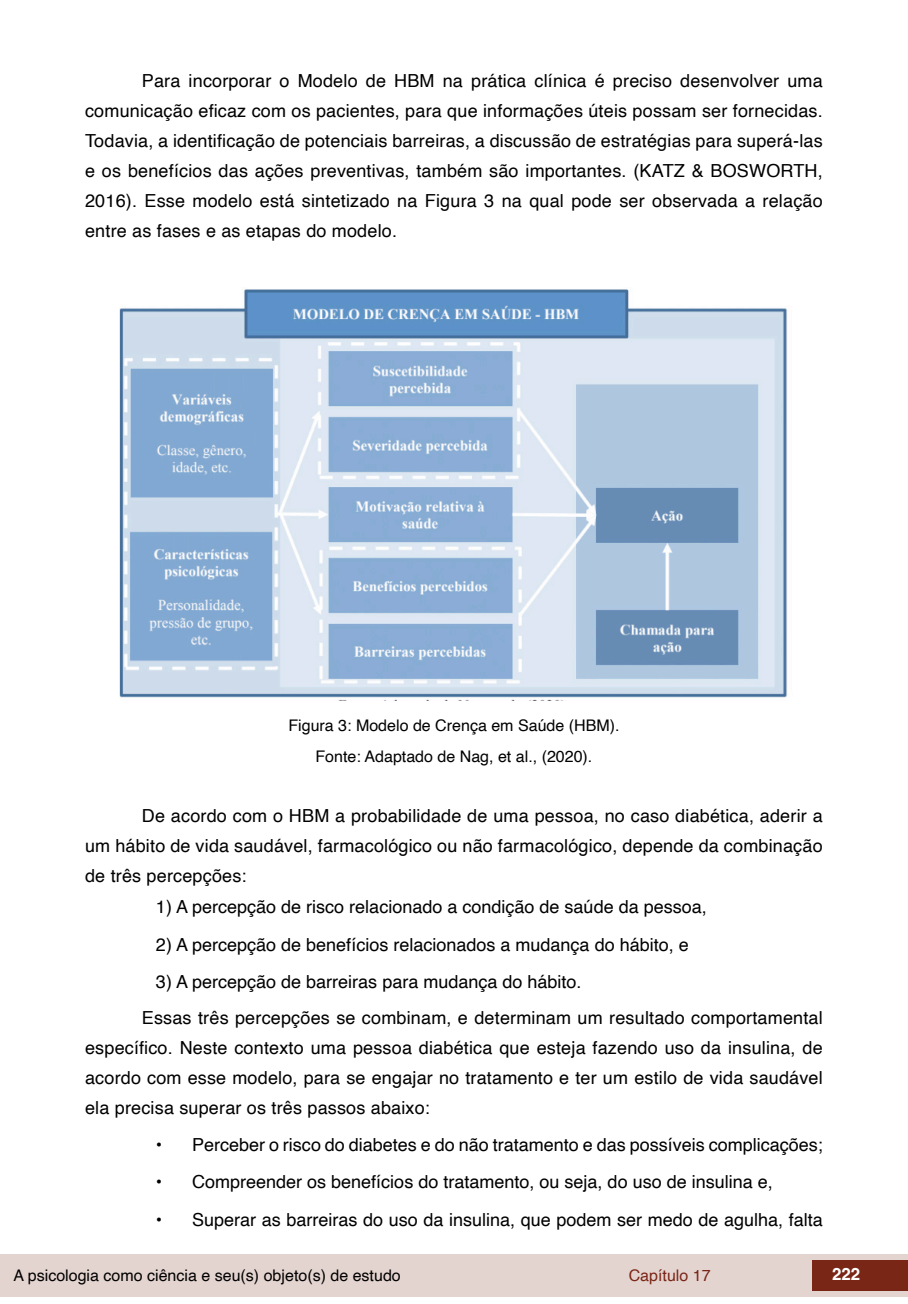
<style>
.page{position:relative;width:908px;height:1304px;background:#fff}
.page>*{position:absolute;margin:0;border:0;box-sizing:border-box;transform-origin:0 0}
.t1{font:18px/30px "Helvetica";color:#000;text-align:justify}
.t2{font:700 16.8px "Helvetica";color:#fff}
.t3{font:16px/30.6px "Helvetica";color:#000;text-align:center}
.t4{font:16px "Helvetica";color:#7a2616}
</style>
<div class="page">
<div style="left:0;top:1254px;width:906px;height:43px;background:#e4d4d0"></div>
<div style="left:812px;top:1261px;width:95px;height:30px;background:#7a2616"></div>
<img style="left:119px;top:289px;width:669px;height:412px">
<p class="t1" style="left:85px;top:66px;width:738px;text-indent:57px">Para incorporar o Modelo de HBM na prática clínica é preciso desenvolver uma comunicação eficaz com os pacientes, para que informações úteis possam ser fornecidas.<br>Todavia, a identificação de potenciais barreiras, a discussão de estratégias para superá-las e os benefícios das ações preventivas, também são importantes. (KATZ &amp; BOSWORTH, 2016). Esse modelo está sintetizado na Figura 3 na qual pode ser observada a relação entre as fases e as etapas do modelo.</p>
<p class="t3" style="left:288px;top:711px;width:332px">Figura 3: Modelo de Crença em Saúde (HBM).<br>Fonte: Adaptado de Nag, et al., (2020).</p>
<p class="t1" style="left:85px;top:801px;width:738px;text-indent:57px">De acordo com o HBM a probabilidade de uma pessoa, no caso diabética, aderir a um hábito de vida saudável, farmacológico ou não farmacológico, depende da combinação de três percepções:</p>
<p class="t1" style="left:156px;top:893px;width:552px">1) A percepção de risco relacionado a condição de saúde da pessoa,</p>
<p class="t1" style="left:156px;top:930px;width:534px">2) A percepção de benefícios relacionados a mudança do hábito, e</p>
<p class="t1" style="left:142px;top:965px;width:682px;line-height:35.6px;text-indent:14px">3) A percepção de barreiras para mudança do hábito.<br>Essas três percepções se combinam, e determinam um resultado comportamental</p>
<p class="t1" style="left:85px;top:1033px;width:738px">específico. Neste contexto uma pessoa diabética que esteja fazendo uso da insulina, de acordo com esse modelo, para se engajar no tratamento e ter um estilo de vida saudável ela precisa superar os três passos abaixo:</p>
<p class="t1" style="left:156px;top:1130px;width:668px">• Perceber o risco do diabetes e do não tratamento e das possíveis complicações;</p>
<p class="t1" style="left:156px;top:1168px;width:618px">• Compreender os benefícios do tratamento, ou seja, do uso de insulina e,</p>
<p class="t1" style="left:156px;top:1205px;width:668px">• Superar as barreiras do uso da insulina, que podem ser medo de agulha, falta</p>
<p class="t3" style="left:14px;top:1260px;width:388px">A psicologia como ciência e seu(s) objeto(s) de estudo</p>
<p class="t4" style="left:628px;top:1263px;width:83px">Capítulo 17</p>
<p class="t2" style="left:831px;top:1264px;width:30px">222</p>
</div>
